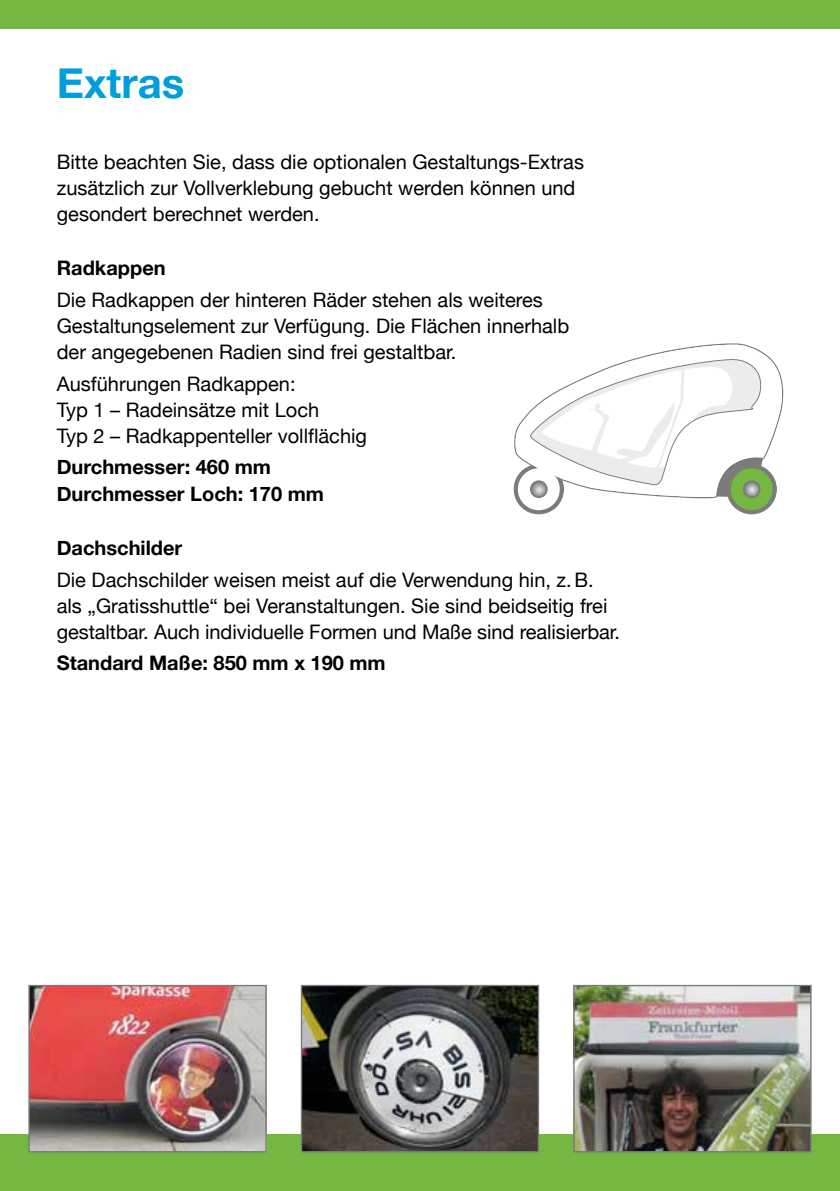
<style>
.page{position:relative;width:840px;height:1191px;background:#fff}
.page>*{position:absolute;margin:0;border:0;box-sizing:border-box;transform-origin:0 0}
.t1{font:700 42px "Helvetica Neue";color:#009edb}
.t2{font:20px/26px "Helvetica Neue";color:#000}
.t3{font:700 20px/26px "Helvetica Neue";color:#000}
</style>
<div class="page">
<div style="left:0;top:0;width:839px;height:28px;background:#75b841"></div>
<div style="left:0;top:1134px;width:839px;height:57px;background:#75b841"></div>
<svg style="left:514px;top:344px;width:269px;height:166px"></svg>
<img style="left:575px;top:987px;width:234px;height:163px">
<div style="left:573px;top:985px;width:238px;height:167px;border:1px solid #7a7b7a"></div>
<img style="left:302px;top:987px;width:235px;height:163px">
<div style="left:300px;top:985px;width:239px;height:167px;border:1px solid #7a7b7a"></div>
<img style="left:30px;top:987px;width:234px;height:163px">
<div style="left:28px;top:985px;width:238px;height:167px;border:1px solid #7a7b7a"></div>
<h1 class="t1" style="left:57px;top:50px;width:129px">Extras</h1>
<p class="t2" style="left:57px;top:150px;width:528px">Bitte beachten Sie, dass die optionalen Gestaltungs-Extras zusätzlich zur Vollverklebung gebucht werden können und gesondert berechnet werden.</p>
<p class="t3" style="left:57px;top:256px;width:110px">Radkappen</p>
<p class="t2" style="left:57px;top:288px;width:513px">Die Radkappen der hinteren Räder stehen als weiteres<br>Gestaltungselement zur Verfügung. Die Flächen innerhalb der angegebenen Radien sind frei gestaltbar.</p>
<p class="t2" style="left:57px;top:372px;width:312px">Ausführungen Radkappen:<br>Typ 1 – Radeinsätze mit Loch<br>Typ 2 – Radkappenteller vollflächig</p>
<p class="t3" style="left:57px;top:455px;width:268px">Durchmesser: 460 mm<br>Durchmesser Loch: 170 mm</p>
<p class="t3" style="left:57px;top:535px;width:127px">Dachschilder</p>
<p class="t2" style="left:57px;top:567px;width:564px">Die Dachschilder weisen meist auf die Verwendung hin, z.B. als „Gratisshuttle“ bei Veranstaltungen. Sie sind beidseitig frei gestaltbar. Auch individuelle Formen und Maße sind realisierbar.</p>
<p class="t3" style="left:57px;top:650px;width:330px">Standard Maße: 850 mm x 190 mm</p>
</div>
